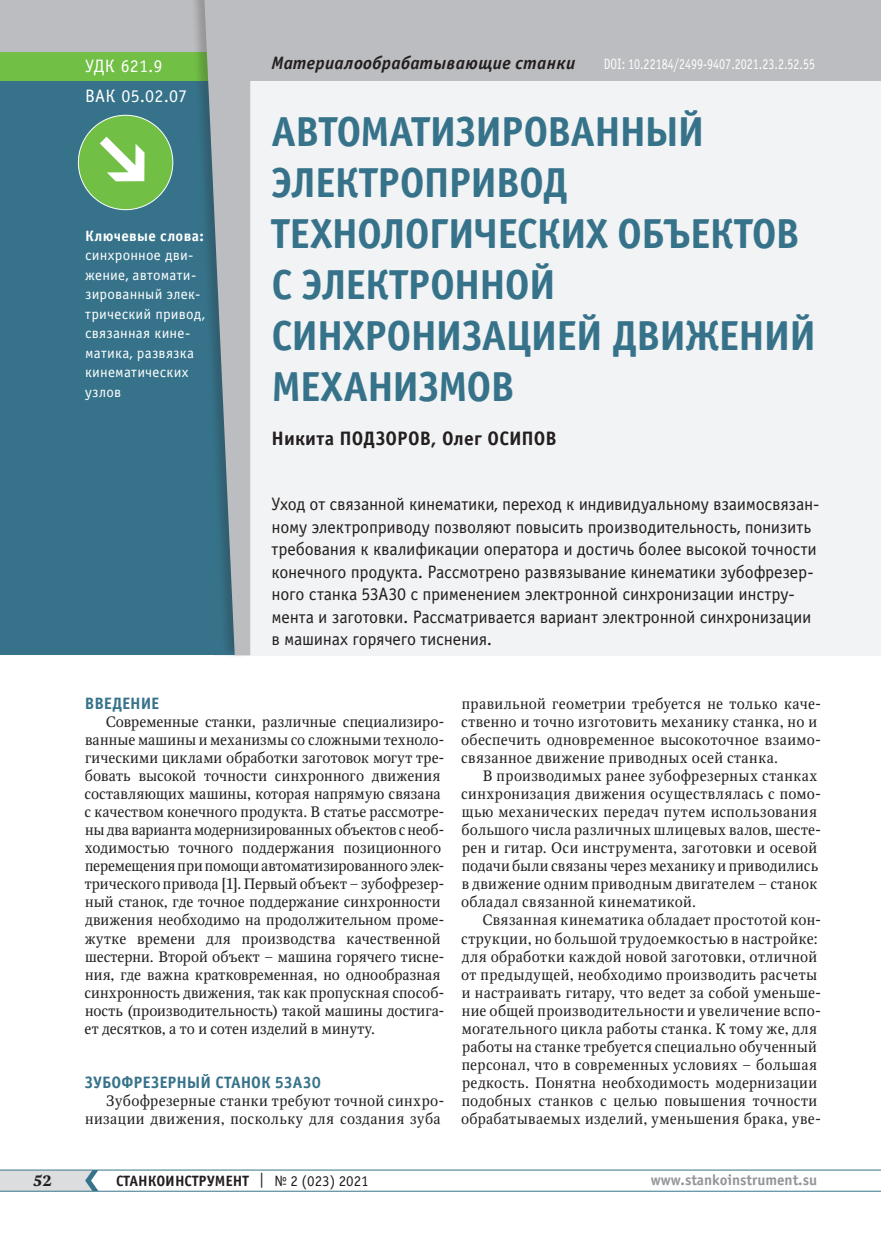
<style>
.page{position:relative;width:881px;height:1234px;background:#fff}
.page>*{position:absolute;margin:0;border:0;box-sizing:border-box;transform-origin:0 0}
.t1{font:700 42px/51px "Officina Sans C";letter-spacing:-.03em;color:#36738a}
.t2{font:700 19.5px "Officina Sans C";letter-spacing:.005em;color:#231f20}
.t3{font:18px/22.5px "Officina Sans C";letter-spacing:-.015em;color:#231f20}
.t4{font:italic 700 18px "Officina Sans C";letter-spacing:.015em;color:#231f20}
.t5{font:18px "Officina Sans C";letter-spacing:.015em;color:#fff}
.t6{font:700 16.5px "Officina Sans C";letter-spacing:-.005em;color:#36738a}
.t7{font:15px/18px "Octava";letter-spacing:.015em;color:#231f20}
.t8{font:15px/19.5px "Officina Sans C";letter-spacing:.01em;color:#fff}
.t9{font:15px "Officina Sans C";letter-spacing:.01em;color:#fff;scale:.8 1}
.t10{font:700 15px "Officina Sans C";color:#231f20}
.t11{font:700 15px "Officina Sans C";color:#939598}
.t12{font:700 15px "Officina Sans C";letter-spacing:.02em;color:#fff}
.t13{font:700 15px "Octava";color:#231f20}
.s1{font-weight:400}
</style>
<div class="page">
<hr style="left:0;top:1190px;width:880px;height:1px;background:#36738a">
<hr style="left:0;top:1169px;width:880px;height:1px;background:#36738a">
<svg style="left:0;top:1169px;width:98px;height:21px;background:#ccd4d8"></svg>
<div style="left:0;top:0;width:880px;height:81px;background:#bcbdc0"></div>
<div style="left:214px;top:81px;width:666px;height:574px;background:#f2f3f4"></div>
<div style="left:0;top:65px;width:236px;height:590px;background:#36738a"></div>
<svg style="left:77px;top:114px;width:97px;height:97px"></svg>
<div style="left:0;top:52px;width:222px;height:29px;background:#71bf44"></div>
<div style="left:189px;top:0;width:61px;height:659px;background:#231f20;opacity:.25"></div>
<svg style="left:204px;top:0;width:46px;height:655px"></svg>
<p class="t4" style="left:271px;top:53px;width:305px">Материалообрабатывающие станки</p>
<p class="t5" style="left:85px;top:56px;width:79px">УДК 621.9</p>
<p class="t9" style="left:603px;top:56px;width:265px">DOI: 10.22184/2499-9407.2021.23.2.52.55</p>
<p class="t5" style="left:85px;top:86px;width:104px">ВАК 05.02.07</p>
<p class="t12" style="left:85px;top:227px;width:120px">Ключевые слова:</p>
<p class="t8" style="left:85px;top:246px;width:121px">синхронное дви&shy;жение, автомати&shy;зированный элек&shy;трический привод, связанная кине&shy;матика, развязка кинематических узлов</p>
<h1 class="t1" style="left:271px;top:107px;width:546px">АВТОМАТИЗИРОВАННЫЙ<br>ЭЛЕКТРОПРИВОД<br>ТЕХНОЛОГИЧЕСКИХ ОБЪЕКТОВ<br>С ЭЛЕКТРОННОЙ<br>СИНХРОНИЗАЦИЕЙ ДВИЖЕНИЙ<br>МЕХАНИЗМОВ</h1>
<h2 class="t2" style="left:271px;top:427px;width:287px">Никита ПОДЗОРОВ, Олег ОСИПОВ</h2>
<p class="t3" style="left:271px;top:493px;width:549px">Уход от связанной кинематики, переход к индивидуальному взаимосвязан&shy;ному электроприводу позволяют повысить производительность, понизить требования к квалификации оператора и достичь более высокой точности конечного продукта. Рассмотрено развязывание кинематики зубофрезер&shy;ного станка 53А30 с применением электронной синхронизации инстру&shy;мента и заготовки. Рассматривается вариант электронной синхронизации в машинах горячего тиснения.</p>
<p class="t6" style="left:85px;top:694px;width:76px">ВВЕДЕНИЕ</p>
<p class="t7" style="left:84px;top:713px;width:361px;text-indent:21px">Современные станки, различные специализиро&shy;ванные машины и механизмы со сложными техноло&shy;гическими циклами обработки заготовок могут тре&shy;бовать высокой точности синхронного движения составляющих машины, которая напрямую связана с качеством конечного продукта. В статье рассмотре&shy;ны два варианта модернизированных объектов с необ&shy;ходимостью точного поддержания позиционного перемещения при помощи автоматизированного элек&shy;трического привода [1]. Первый объект – зубофрезер&shy;ный станок, где точное поддержание синхронности движения необходимо на продолжительном проме&shy;жутке времени для производства качественной шестерни. Второй объект – машина горячего тисне&shy;ния, где важна кратковременная, но однообразная синхронность движения, так как пропускная способ&shy;ность (производительность) такой машины достига&shy;ет десятков, а то и сотен изделий в минуту.</p>
<p class="t6" style="left:85px;top:1072px;width:237px">ЗУБОФРЕЗЕРНЫЙ СТАНОК 53А30</p>
<p class="t7" style="left:85px;top:1091px;width:361px;text-align:right">Зубофрезерные станки требуют точной синхро&shy;низации движения, поскольку для создания зуба</p>
<p class="t7" style="left:461px;top:695px;width:361px">правильной геометрии требуется не только каче&shy;ственно и точно изготовить механику станка, но и обеспечить одновременное высокоточное взаимо&shy;связанное движение приводных осей станка.</p>
<p class="t7" style="left:461px;top:767px;width:361px;text-indent:22px">В производимых ранее зубофрезерных станках синхронизация движения осуществлялась с помо&shy;щью механических передач путем использования большого числа различных шлицевых валов, шесте&shy;рен и гитар. Оси инструмента, заготовки и осевой подачи были связаны через механику и приводились в движение одним приводным двигателем – станок обладал связанной кинематикой.</p>
<p class="t7" style="left:461px;top:911px;width:361px;text-indent:21px">Связанная кинематика обладает простотой кон&shy;струкции, но большой трудоемкостью в настройке: для обработки каждой новой заготовки, отличной от предыдущей, необходимо производить расчеты и настраивать гитару, что ведет за собой уменьше&shy;ние общей производительности и увеличение вспо&shy;могательного цикла работы станка. К тому же, для работы на станке требуется специально обученный персонал, что в современных условиях – большая редкость. Понятна необходимость модернизации подобных станков с целью повышения точности обрабатываемых изделий, уменьшения брака, уве-</p>
<p class="t13" style="left:33px;top:1170px;width:20px">52</p>
<p class="t10" style="left:116px;top:1171px;width:254px">СТАНКОИНСТРУМЕНТ <span class="s1">| № 2 (023) 2021</span></p>
<p class="t11" style="left:650px;top:1171px;width:168px">www.stankoinstrument.su</p>
</div>
